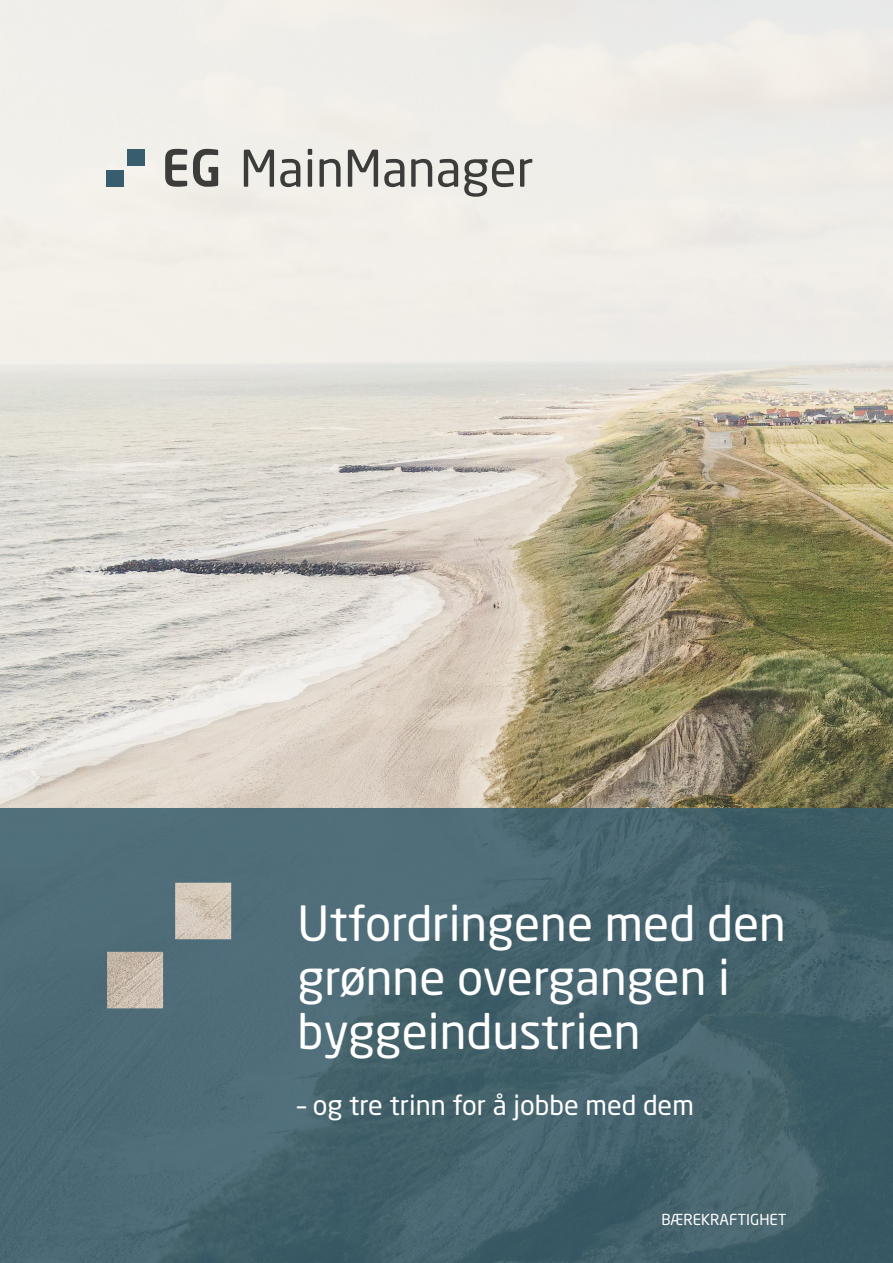
<style>
.page{position:relative;width:893px;height:1263px;background:#fff}
.page>*{position:absolute;margin:0;border:0;box-sizing:border-box;transform-origin:0 0}
.t1{font:48px/54px "Neo Sans Std";color:#fff}
.t2{font:27px "Neo Sans Std";color:#fff}
.p_all_caps{font:15px "Neo Sans Std";color:#fff}
</style>
<div class="page">
<img style="left:0;top:0;width:893px;height:808px">
<svg style="left:0;top:808px;width:893px;height:455px;fill:#4a6772"></svg>
<div style="left:106px;top:170px;width:18px;height:17px;background:#375d6e"></div>
<div style="left:127px;top:149px;width:17px;height:17px;background:#375d6e"></div>
<svg style="left:165px;top:149px;width:22px;height:38px"></svg>
<svg style="left:193px;top:149px;width:25px;height:38px"></svg>
<svg style="left:244px;top:150px;width:30px;height:37px"></svg>
<svg style="left:280px;top:159px;width:20px;height:28px"></svg>
<svg style="left:308px;top:149px;width:4px;height:38px"></svg>
<svg style="left:320px;top:159px;width:21px;height:28px"></svg>
<svg style="left:348px;top:150px;width:30px;height:37px"></svg>
<svg style="left:384px;top:159px;width:20px;height:28px"></svg>
<svg style="left:411px;top:159px;width:21px;height:28px"></svg>
<svg style="left:438px;top:159px;width:20px;height:28px"></svg>
<svg style="left:464px;top:159px;width:50px;height:38px"></svg>
<svg style="left:520px;top:159px;width:12px;height:28px"></svg>
<h1 class="t1" style="left:298px;top:895px;width:490px">Utfordringene med den grønne overgangen i byggeindustrien</h1>
<h3 class="t2" style="left:298px;top:1088px;width:398px">– og tre trinn for å jobbe med dem</h3>
<p class="p_all_caps" style="left:662px;top:1210px;width:127px">BÆREKRAFTIGHET</p>
</div>
